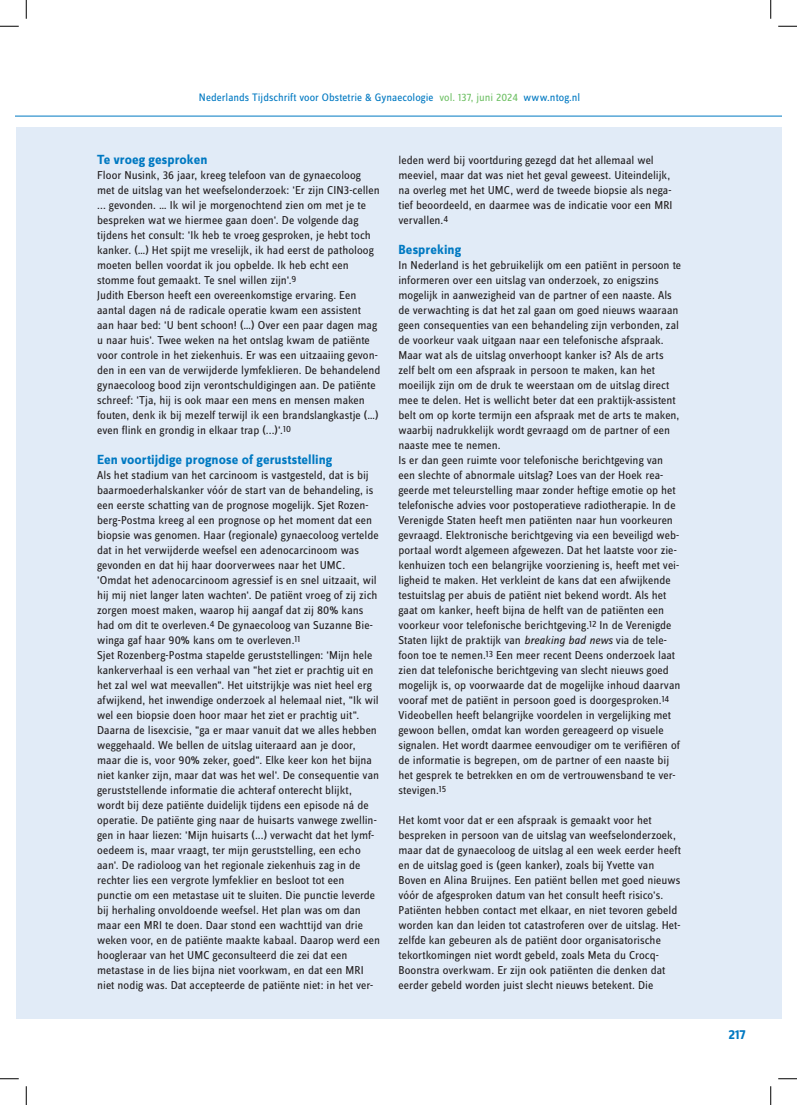
<style>
.page{position:relative;width:797px;height:1105px;background:#fff}
.page>*{position:absolute;margin:0;border:0;box-sizing:border-box;transform-origin:0 0}
.t1{font:700 13.75px "Zine Sans Dis";letter-spacing:.005em;color:#0079c2}
.t2{font:11.88px/15px "Zine Sans Dis";color:#231f20}
.t3{font:11.25px "Zine Sans Dis";letter-spacing:.005em;color:#0079c2}
.s1{color:#71c167}
.s2{font-style:italic}
</style>
<div class="page">
<hr style="left:16px;top:116px;width:765px;height:1px;background:#0079c2">
<div style="left:16px;top:127px;width:765px;height:892px;background:#e1ebf7"></div>
<svg style="left:0;top:25px;width:19px;height:2px"></svg>
<svg style="left:778px;top:25px;width:19px;height:2px"></svg>
<svg style="left:0;top:1078px;width:19px;height:1px"></svg>
<svg style="left:778px;top:1078px;width:19px;height:1px"></svg>
<svg style="left:25px;top:0;width:2px;height:19px"></svg>
<svg style="left:25px;top:1086px;width:2px;height:19px"></svg>
<svg style="left:770px;top:0;width:1px;height:19px"></svg>
<svg style="left:770px;top:1086px;width:1px;height:19px"></svg>
<p class="t3" style="left:199px;top:92px;width:383px">Nederlands Tijdschrift voor Obstetrie &amp; Gynaecologie <span class="s1">vol. 137, juni 2024</span> www.ntog.nl</p>
<p class="t1" style="left:97px;top:153px;width:112px">Te vroeg gesproken</p>
<p class="t2" style="left:97px;top:168px;width:285px">Floor Nusink, 36 jaar, kreeg telefoon van de gynaecoloog met de uitslag van het weefselonderzoek: 'Er zijn CIN3-cellen ... gevonden. … Ik wil je morgenochtend zien om met je te bespreken wat we hiermee gaan doen'. De volgende dag tijdens het consult: 'Ik heb te vroeg gesproken, je hebt toch kanker. (…) Het spijt me vreselijk, ik had eerst de patholoog moeten bellen voordat ik jou opbelde. Ik heb echt een stomme fout gemaakt. Te snel willen zijn'.<sup>9<br></sup>Judith Eberson heeft een overeenkomstige ervaring. Een aantal dagen ná de radicale operatie kwam een assistent aan haar bed: 'U bent schoon! (…) Over een paar dagen mag u naar huis'. Twee weken na het ontslag kwam de patiënte voor controle in het ziekenhuis. Er was een uitzaaiing gevon&shy;den in een van de verwijderde lymfeklieren. De behandelend gynaecoloog bood zijn verontschuldigingen aan. De patiënte schreef: 'Tja, hij is ook maar een mens en mensen maken fouten, denk ik bij mezelf terwijl ik een brandslangkastje (…) even flink en grondig in elkaar trap (...)'.<sup>10</sup></p>
<p class="t1" style="left:97px;top:453px;width:236px">Een voortijdige prognose of geruststelling</p>
<p class="t2" style="left:97px;top:468px;width:284px">Als het stadium van het carcinoom is vastgesteld, dat is bij baarmoederhalskanker vóór de start van de behandeling, is een eerste schatting van de prognose mogelijk. Sjet Rozen&shy;berg-Postma kreeg al een prognose op het moment dat een biopsie was genomen. Haar (regionale) gynaecoloog vertelde dat in het verwijderde weefsel een adenocarcinoom was gevonden en dat hij haar doorverwees naar het UMC. 'Omdat het adenocarcinoom agressief is en snel uitzaait, wil hij mij niet langer laten wachten'. De patiënt vroeg of zij zich zorgen moest maken, waarop hij aangaf dat zij 80% kans had om dit te overleven.<sup>4</sup> De gynaecoloog van Suzanne Bie&shy;winga gaf haar 90% kans om te overleven.<sup>11<br></sup>Sjet Rozenberg-Postma stapelde geruststellingen: 'Mijn hele kankerverhaal is een verhaal van "het ziet er prachtig uit en het zal wel wat meevallen". Het uitstrijkje was niet heel erg afwijkend, het inwendige onderzoek al helemaal niet, "Ik wil wel een biopsie doen hoor maar het ziet er prachtig uit".<br>Daarna de lisexcisie, "ga er maar vanuit dat we alles hebben weggehaald. We bellen de uitslag uiteraard aan je door, maar die is, voor 90% zeker, goed". Elke keer kon het bijna niet kanker zijn, maar dat was het wel'. De consequentie van geruststellende informatie die achteraf onterecht blijkt, wordt bij deze patiënte duidelijk tijdens een episode ná de operatie. De patiënte ging naar de huisarts vanwege zwellin&shy;gen in haar liezen: 'Mijn huisarts (...) verwacht dat het lymf&shy;oedeem is, maar vraagt, ter mijn geruststelling, een echo aan'. De radioloog van het regionale ziekenhuis zag in de rechter lies een vergrote lymfeklier en besloot tot een punctie om een metastase uit te sluiten. Die punctie leverde bij herhaling onvoldoende weefsel. Het plan was om dan maar een MRI te doen. Daar stond een wachttijd van drie weken voor, en de patiënte maakte kabaal. Daarop werd een hoogleraar van het UMC geconsulteerd die zei dat een metastase in de lies bijna niet voorkwam, en dat een MRI niet nodig was. Dat accepteerde de patiënte niet: in het ver-</p>
<p class="t2" style="left:398px;top:153px;width:275px">leden werd bij voortduring gezegd dat het allemaal wel meeviel, maar dat was niet het geval geweest. Uiteindelijk, na overleg met het UMC, werd de tweede biopsie als nega&shy;tief beoordeeld, en daarmee was de indicatie voor een MRI vervallen.<sup>4</sup></p>
<p class="t1" style="left:398px;top:243px;width:64px">Bespreking</p>
<p class="t2" style="left:398px;top:258px;width:284px">In Nederland is het gebruikelijk om een patiënt in persoon te informeren over een uitslag van onderzoek, zo enigszins mogelijk in aanwezigheid van de partner of een naaste. Als de verwachting is dat het zal gaan om goed nieuws waaraan geen consequenties van een behandeling zijn verbonden, zal de voorkeur vaak uitgaan naar een telefonische afspraak.<br>Maar wat als de uitslag onverhoopt kanker is? Als de arts zelf belt om een afspraak in persoon te maken, kan het moeilijk zijn om de druk te weerstaan om de uitslag direct mee te delen. Het is wellicht beter dat een praktijk-assistent belt om op korte termijn een afspraak met de arts te maken, waarbij nadrukkelijk wordt gevraagd om de partner of een naaste mee te nemen.<br>Is er dan geen ruimte voor telefonische berichtgeving van een slechte of abnormale uitslag? Loes van der Hoek rea&shy;geerde met teleurstelling maar zonder heftige emotie op het telefonische advies voor postoperatieve radiotherapie. In de Verenigde Staten heeft men patiënten naar hun voorkeuren gevraagd. Elektronische berichtgeving via een beveiligd web&shy;portaal wordt algemeen afgewezen. Dat het laatste voor zie&shy;kenhuizen toch een belangrijke voorziening is, heeft met vei&shy;ligheid te maken. Het verkleint de kans dat een afwijkende testuitslag per abuis de patiënt niet bekend wordt. Als het gaat om kanker, heeft bijna de helft van de patiënten een voorkeur voor telefonische berichtgeving.<sup>12</sup> In de Verenigde Staten lijkt de praktijk van <span class="s2">breaking bad news</span> via de tele&shy;foon toe te nemen.<sup>13</sup> Een meer recent Deens onderzoek laat zien dat telefonische berichtgeving van slecht nieuws goed mogelijk is, op voorwaarde dat de mogelijke inhoud daarvan vooraf met de patiënt in persoon goed is doorgesproken.<sup>14<br></sup>Videobellen heeft belangrijke voordelen in vergelijking met gewoon bellen, omdat kan worden gereageerd op visuele signalen. Het wordt daarmee eenvoudiger om te verifiëren of de informatie is begrepen, om de partner of een naaste bij het gesprek te betrekken en om de vertrouwensband te ver&shy;stevigen.<sup>15</sup></p>
<p class="t2" style="left:398px;top:813px;width:284px">Het komt voor dat er een afspraak is gemaakt voor het bespreken in persoon van de uitslag van weefselonderzoek, maar dat de gynaecoloog de uitslag al een week eerder heeft en de uitslag goed is (geen kanker), zoals bij Yvette van Boven en Alina Bruijnes. Een patiënt bellen met goed nieuws vóór de afgesproken datum van het consult heeft risico's.<br>Patiënten hebben contact met elkaar, en niet tevoren gebeld worden kan dan leiden tot catastroferen over de uitslag. Het&shy;zelfde kan gebeuren als de patiënt door organisatorische tekortkomingen niet wordt gebeld, zoals Meta du Crocq-Boonstra overkwam. Er zijn ook patiënten die denken dat eerder gebeld worden juist slecht nieuws betekent. Die</p>
<p class="t1" style="left:728px;top:1028px;width:19px">217</p>
</div>
